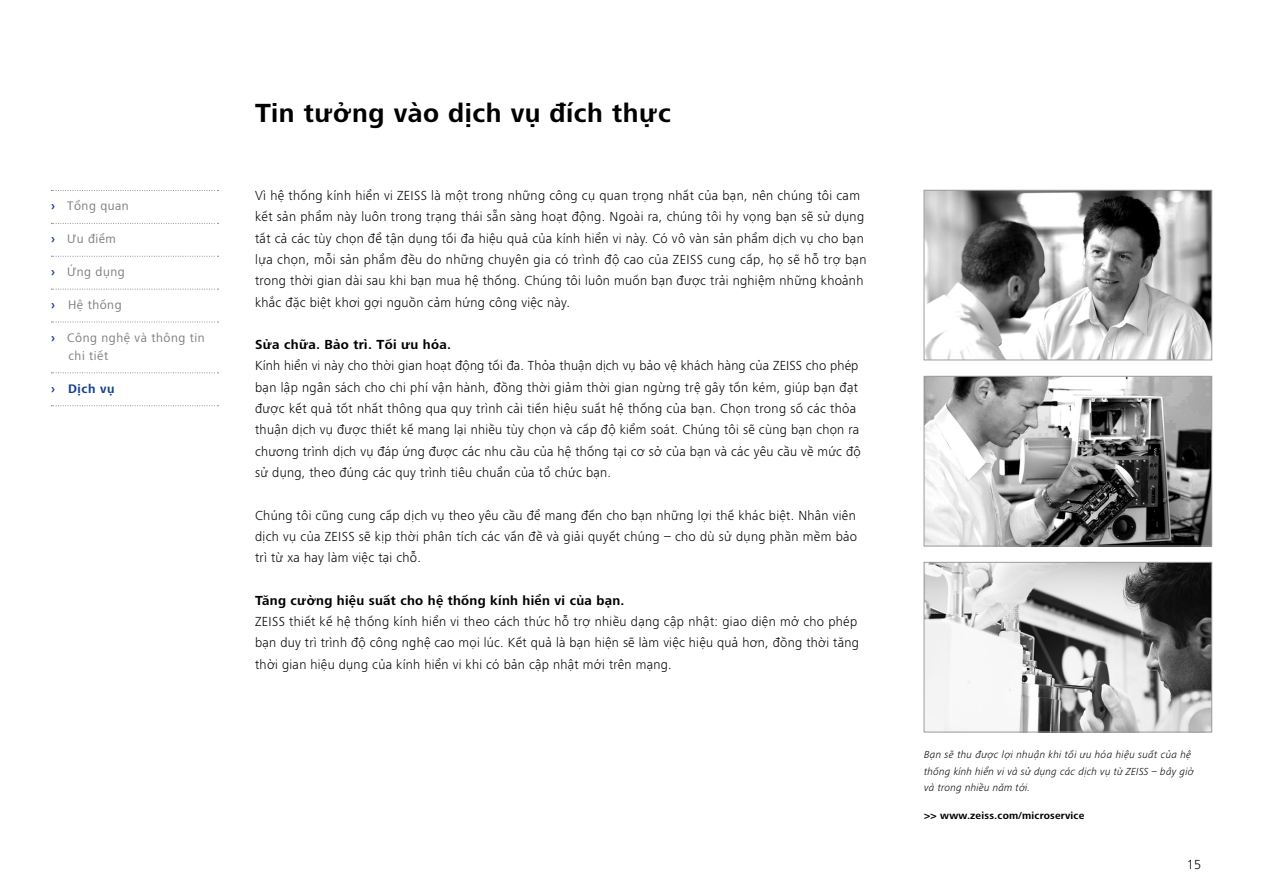
<style>
.page{position:relative;width:1263px;height:893px;background:#fff}
.page>*{position:absolute;margin:0;border:0;box-sizing:border-box;transform-origin:0 0}
.t1{font:700 27px "ZEISS Frutiger Next Viet";letter-spacing:.02em;color:#000}
.t2{font:300 13.5px/21.3px "ZEISS Frutiger Next Viet";letter-spacing:.02em;color:#000}
.t3{font:700 13.5px "ZEISS Frutiger Next Viet";letter-spacing:.02em;color:#000}
.t4{font:12.75px/18px "ZEISS Frutiger Next Viet";letter-spacing:.04em;color:#7c7b7b}
.t5{font:700 12.75px "ZEISS Frutiger Next Viet";letter-spacing:.04em;color:#164194}
.t6{font:italic 300 10.5px/16.5px "ZEISS Frutiger Next Viet";letter-spacing:.02em;color:#000}
.t7{font:700 10.5px "ZEISS Frutiger Next Viet";letter-spacing:.02em;color:#000}
.s1{font-weight:700;color:#164194}
</style>
<div class="page">
<img style="left:926px;top:378px;width:284px;height:166px">
<div style="left:924px;top:376px;width:288px;height:170px;border:1px solid #9d9d9c"></div>
<img style="left:926px;top:192px;width:284px;height:166px">
<div style="left:924px;top:190px;width:288px;height:170px;border:1px solid #9d9d9c"></div>
<img style="left:926px;top:564px;width:284px;height:166px">
<div style="left:924px;top:562px;width:288px;height:170px;border:1px solid #9d9d9c"></div>
<svg style="left:51px;top:190px;width:168px;height:1px"></svg>
<svg style="left:51px;top:223px;width:168px;height:1px"></svg>
<svg style="left:51px;top:256px;width:168px;height:1px"></svg>
<svg style="left:51px;top:289px;width:168px;height:1px"></svg>
<svg style="left:51px;top:322px;width:168px;height:1px"></svg>
<svg style="left:51px;top:372px;width:168px;height:1px"></svg>
<svg style="left:51px;top:405px;width:168px;height:1px"></svg>
<p class="t4" style="left:51px;top:197px;width:79px"><span class="s1">›</span> Tổng quan</p>
<p class="t4" style="left:51px;top:229px;width:66px"><span class="s1">›</span> Ưu điểm</p>
<p class="t4" style="left:51px;top:262px;width:75px"><span class="s1">›</span> Ứng dụng</p>
<p class="t4" style="left:51px;top:295px;width:72px"><span class="s1">›</span> Hệ thống</p>
<p class="t4" style="left:68px;top:328px;width:138px;text-indent:-17px"><span class="s1">›</span> Công nghệ và thông tin chi tiết</p>
<p class="t5" style="left:51px;top:379px;width:65px">› Dịch vụ</p>
<h1 class="t1" style="left:255px;top:93px;width:417px">Tin tưởng vào dịch vụ đích thực</h1>
<p class="t2" style="left:255px;top:184px;width:613px">Vì hệ thống kính hiển vi ZEISS là một trong những công cụ quan trọng nhất của bạn, nên chúng tôi cam kết sản phẩm này luôn trong trạng thái sẵn sàng hoạt động. Ngoài ra, chúng tôi hy vọng bạn sẽ sử dụng tất cả các tùy chọn để tận dụng tối đa hiệu quả của kính hiển vi này. Có vô vàn sản phẩm dịch vụ cho bạn lựa chọn, mỗi sản phẩm đều do những chuyên gia có trình độ cao của ZEISS cung cấp, họ sẽ hỗ trợ bạn trong thời gian dài sau khi bạn mua hệ thống. Chúng tôi luôn muốn bạn được trải nghiệm những khoảnh khắc đặc biệt khơi gợi nguồn cảm hứng công việc này.</p>
<p class="t3" style="left:255px;top:335px;width:197px">Sửa chữa. Bảo trì. Tối ưu hóa.</p>
<p class="t2" style="left:255px;top:355px;width:607px">Kính hiển vi này cho thời gian hoạt động tối đa. Thỏa thuận dịch vụ bảo vệ khách hàng của ZEISS cho phép bạn lập ngân sách cho chi phí vận hành, đồng thời giảm thời gian ngừng trệ gây tốn kém, giúp bạn đạt được kết quả tốt nhất thông qua quy trình cải tiến hiệu suất hệ thống của bạn. Chọn trong số các thỏa thuận dịch vụ được thiết kế mang lại nhiều tùy chọn và cấp độ kiểm soát. Chúng tôi sẽ cùng bạn chọn ra chương trình dịch vụ đáp ứng được các nhu cầu của hệ thống tại cơ sở của bạn và các yêu cầu về mức độ sử dụng, theo đúng các quy trình tiêu chuẩn của tổ chức bạn.</p>
<p class="t2" style="left:255px;top:504px;width:604px;text-align:justify">Chúng tôi cũng cung cấp dịch vụ theo yêu cầu để mang đến cho bạn những lợi thế khác biệt. Nhân viên dịch vụ của ZEISS sẽ kịp thời phân tích các vấn đề và giải quyết chúng – cho dù sử dụng phần mềm bảo trì từ xa hay làm việc tại chỗ.</p>
<p class="t3" style="left:255px;top:591px;width:371px">Tăng cường hiệu suất cho hệ thống kính hiển vi của bạn.</p>
<p class="t2" style="left:255px;top:610px;width:605px">ZEISS thiết kế hệ thống kính hiển vi theo cách thức hỗ trợ nhiều dạng cập nhật: giao diện mở cho phép bạn duy trì trình độ công nghệ cao mọi lúc. Kết quả là bạn hiện sẽ làm việc hiệu quả hơn, đồng thời tăng thời gian hiệu dụng của kính hiển vi khi có bản cập nhật mới trên mạng.</p>
<p class="t6" style="left:924px;top:746px;width:271px">Bạn sẽ thu được lợi nhuận khi tối ưu hóa hiệu suất của hệ thống kính hiển vi và sử dụng các dịch vụ từ ZEISS – bây giờ và trong nhiều năm tới.</p>
<p class="t7" style="left:924px;top:808px;width:162px">&gt;&gt; www.zeiss.com/microservice</p>
<p class="t2" style="left:1187px;top:853px;width:16px">15</p>
</div>
